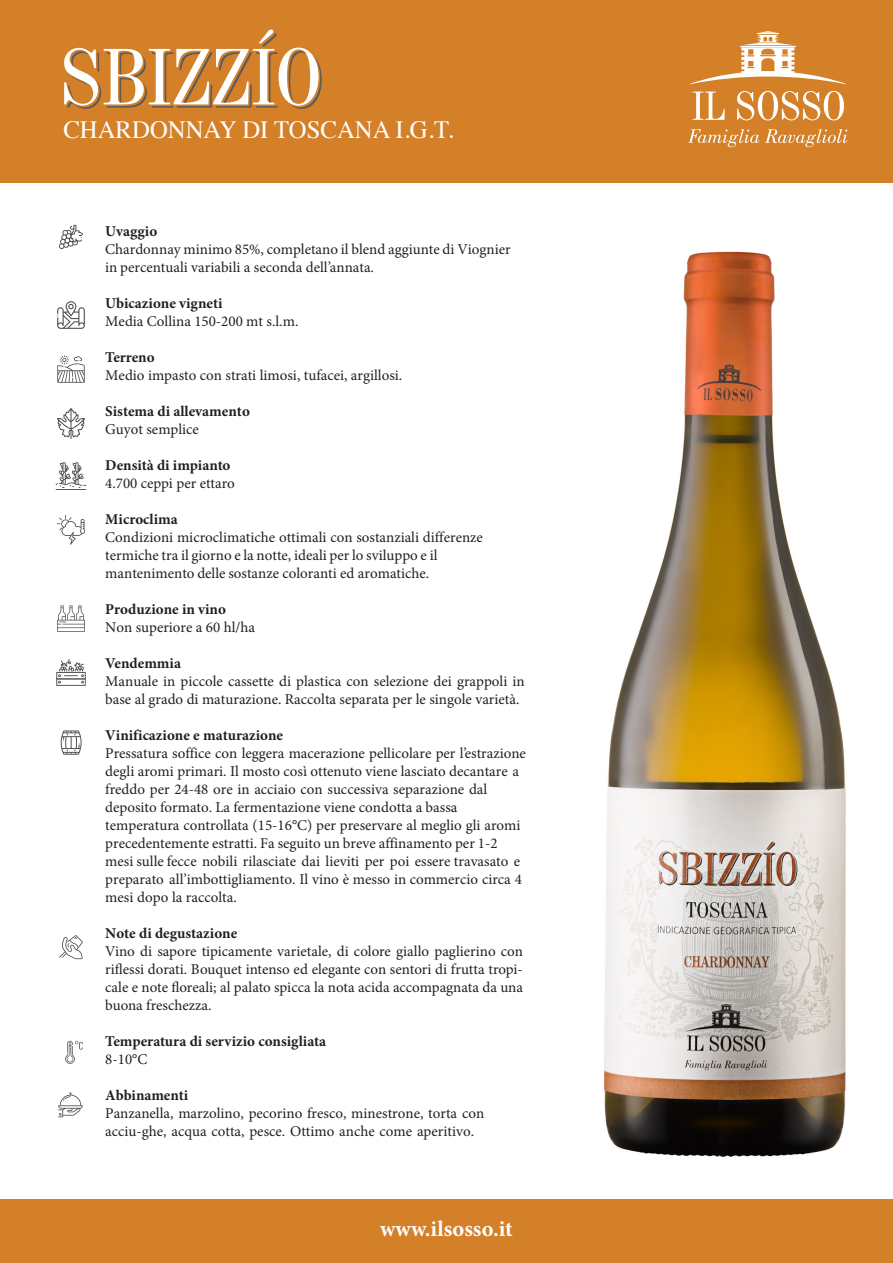
<style>
.page{position:relative;width:893px;height:1263px;background:#fff}
.page>*{position:absolute;margin:0;border:0;box-sizing:border-box;transform-origin:0 0}
.t1{font:24.75px "Times";color:#fff}
.t2{font:700 22.5px "Minion Pro";letter-spacing:.01em;color:#fff}
.t3{font:15px/18px "Minion Pro";color:#231f20}
.t4{font:700 15px "Minion Pro";color:#231f20}
</style>
<div class="page">
<div style="left:0;top:0;width:893px;height:183px;background:#d48029"></div>
<svg style="left:59px;top:225px;width:24px;height:24px"></svg>
<svg style="left:65px;top:1041px;width:18px;height:23px"></svg>
<svg style="left:59px;top:935px;width:24px;height:24px"></svg>
<div style="left:0;top:1199px;width:893px;height:64px;background:#d48029"></div>
<svg style="left:693px;top:92px;width:32px;height:28px"></svg>
<svg style="left:737px;top:91px;width:107px;height:29px"></svg>
<svg style="left:690px;top:31px;width:156px;height:53px"></svg>
<svg style="left:688px;top:129px;width:71px;height:18px"></svg>
<svg style="left:765px;top:129px;width:82px;height:18px"></svg>
<svg style="left:57px;top:355px;width:28px;height:28px"></svg>
<img style="left:603px;top:251px;width:243px;height:906px">
<svg style="left:57px;top:408px;width:28px;height:31px"></svg>
<svg style="left:57px;top:301px;width:28px;height:28px"></svg>
<hr style="left:56px;top:489px;width:30px;height:1px;background:#4b4c4d">
<svg style="left:56px;top:462px;width:30px;height:26px"></svg>
<svg style="left:57px;top:515px;width:28px;height:30px"></svg>
<svg style="left:57px;top:605px;width:28px;height:27px"></svg>
<svg style="left:56px;top:659px;width:30px;height:27px"></svg>
<svg style="left:58px;top:1093px;width:25px;height:24px"></svg>
<svg style="left:61px;top:730px;width:21px;height:25px"></svg>
<svg style="left:64px;top:30px;width:258px;height:79px"></svg>
<h1 class="t1" style="left:63px;top:107px;width:392px">CHARDONNAY DI TOSCANA I.G.T.</h1>
<p class="t4" style="left:105px;top:221px;width:53px">Uvaggio</p>
<p class="t3" style="left:105px;top:240px;width:407px">Chardonnay minimo 85%, completano il blend aggiunte di Viognier in percentuali variabili a seconda dell’annata.</p>
<p class="t4" style="left:105px;top:293px;width:119px">Ubicazione vigneti</p>
<p class="t3" style="left:105px;top:313px;width:195px">Media Collina 150-200 mt s.l.m.</p>
<p class="t4" style="left:105px;top:347px;width:51px">Terreno</p>
<p class="t3" style="left:105px;top:367px;width:299px">Medio impasto con strati limosi, tufacei, argillosi.</p>
<p class="t4" style="left:105px;top:401px;width:146px">Sistema di allevamento</p>
<p class="t3" style="left:105px;top:421px;width:95px">Guyot semplice</p>
<p class="t4" style="left:105px;top:455px;width:127px">Densità di impianto</p>
<p class="t3" style="left:105px;top:475px;width:131px">4.700 ceppi per ettaro</p>
<p class="t4" style="left:105px;top:509px;width:74px">Microclima</p>
<p class="t3" style="left:105px;top:528px;width:379px">Condizioni microclimatiche ottimali con sostanziali differenze termiche tra il giorno e la notte, ideali per lo sviluppo e il mantenimento delle sostanze coloranti ed aromatiche.</p>
<p class="t4" style="left:105px;top:599px;width:122px">Produzione in vino</p>
<p class="t3" style="left:105px;top:618px;width:151px">Non superiore a 60 hl/ha</p>
<p class="t4" style="left:105px;top:653px;width:77px">Vendemmia</p>
<p class="t3" style="left:105px;top:672px;width:421px">Manuale in piccole cassette di plastica con selezione dei grappoli in base al grado di maturazione. Raccolta separata per le singole varietà.</p>
<p class="t4" style="left:105px;top:725px;width:179px">Vinificazione e maturazione</p>
<p class="t3" style="left:105px;top:744px;width:422px">Pressatura soffice con leggera macerazione pellicolare per l’estrazione degli aromi primari. Il mosto così ottenuto viene lasciato decantare a freddo per 24-48 ore in acciaio con successiva separazione dal deposito formato. La fermentazione viene condotta a bassa temperatura controllata (15-16°C) per preservare al meglio gli aromi precedentemente estratti. Fa seguito un breve affinamento per 1-2 mesi sulle fecce nobili rilasciate dai lieviti per poi essere travasato e preparato all’imbottigliamento. Il vino è messo in commercio circa 4 mesi dopo la raccolta.</p>
<p class="t4" style="left:105px;top:923px;width:134px">Note di degustazione</p>
<p class="t3" style="left:105px;top:942px;width:419px;text-align:justify">Vino di sapore tipicamente varietale, di colore giallo paglierino con riflessi dorati. Bouquet intenso ed elegante con sentori di frutta tropi&shy;cale e note floreali; al palato spicca la nota acida accompagnata da una buona freschezza.</p>
<p class="t4" style="left:105px;top:1031px;width:222px">Temperatura di servizio consigliata</p>
<p class="t3" style="left:105px;top:1050px;width:44px">8-10°C</p>
<p class="t4" style="left:105px;top:1085px;width:84px">Abbinamenti</p>
<p class="t3" style="left:105px;top:1104px;width:380px">Panzanella, marzolino, pecorino fresco, minestrone, torta con acciu-ghe, acqua cotta, pesce. Ottimo anche come aperitivo.</p>
<h2 class="t2" style="left:380px;top:1212px;width:134px">www.ilsosso.it</h2>
</div>
